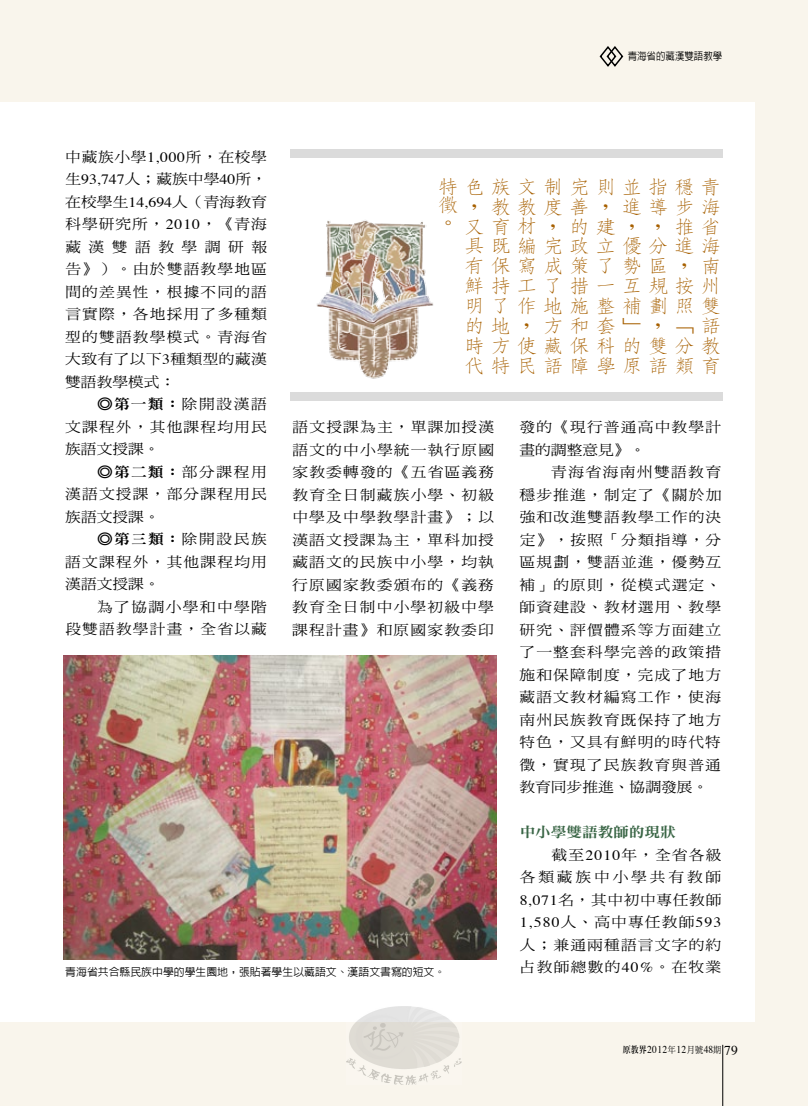
<style>
.page{position:relative;width:808px;height:1106px;background:#f9f5ec}
.page>*{position:absolute;margin:0;border:0;box-sizing:border-box;transform-origin:0 0}
.t1{font:300 18.9px/20px "AR Fang Song B5 HK";color:#a76000;scale:1.11 1}
.t2{font:14.1px/22.5px "DF Ming Std W5";letter-spacing:.075em;color:#000;text-align:justify;scale:1.11 1}
.t3{font:14.1px "DF Ming Std W5";letter-spacing:.04em;color:#000;scale:1.11 1}
.t4{font:14.1px "DF Ming Std W9";letter-spacing:.075em;color:#000;scale:1.11 1}
.t5{font:14.1px "DF Ming Std W5";letter-spacing:.005em;color:#000;scale:1.11 1}
.t6{font:14.1px "Times";letter-spacing:.07em;color:#000;scale:1.11 1}
.t7{font:14.1px "DF Ming Std W5";letter-spacing:.025em;color:#000;scale:1.11 1}
.t8{font:14.1px "DF Ming Std W5";color:#000;scale:1.11 1}
.t9{font:14.1px "DF Ming Std W5";letter-spacing:.18em;color:#000;scale:1.11 1}
.t10{font:14.1px "DF Ming Std W9";letter-spacing:-.01em;color:#396545;scale:1.11 1}
.t11{font:14.1px "DF Ming Std W5";letter-spacing:.475em;color:#000;scale:1.11 1}
.t12{font:500 10.8px "AR Hei B5";color:#000}
.t13{font:10.5px "Times";letter-spacing:.05em;color:#000;scale:.9 1}
.t14{font:500 10.5px "AR Hei B5";color:#000;scale:.9 1}
.s1{font-family:"Times"}
.s2{font-family:"DF Ming Std W5"}
.s3{font-family:"AR Ming B5";font-weight:800;font-size:9px}
.s4{font-family:"DF Ming Std W5";font-size:9px}
.s5{font-size:13.5px}
</style>
<div class="page">
<div style="left:0;top:102px;width:755px;height:920px;background:#fff"></div>
<hr style="left:722px;top:1044px;width:1px;height:62px;background:#000">
<svg style="left:599px;top:46px;width:25px;height:21px"></svg>
<div style="left:291px;top:392px;width:432px;height:9px;background:#dbdbdb"></div>
<div style="left:291px;top:149px;width:432px;height:9px;background:#dbdbdb"></div>
<img style="left:64px;top:656px;width:432px;height:303px">
<img style="left:316px;top:220px;width:118px;height:159px">
<img style="left:347px;top:1006px;width:114px;height:78px">
<p class="t14" style="left:628px;top:51px;width:106px">青海省的藏漢雙語教學</p>
<p class="t3" style="left:65px;top:149px;width:183px">中藏族小學<span class="s1">1,000</span>所，在校學</p>
<p class="t2" style="left:65px;top:168px;width:183px">生<span class="s1">93,747</span>人；藏族中學<span class="s1">40</span>所，</p>
<p class="t5" style="left:65px;top:194px;width:183px">在校學生<span class="s1">14,694</span>人（青海教育</p>
<p class="t2" style="left:65px;top:213px;width:183px">科學研究所，<span class="s1">2010</span>，《青海</p>
<p class="t11" style="left:65px;top:239px;width:183px">藏漢雙語教學調研報</p>
<p class="t2" style="left:65px;top:258px;width:183px">告》）。由於雙語教學地區</p>
<p class="t2" style="left:65px;top:280px;width:183px">間的差異性，根據不同的語</p>
<p class="t2" style="left:65px;top:303px;width:183px">言實際，各地採用了多種類</p>
<p class="t2" style="left:65px;top:325px;width:183px">型的雙語教學模式。青海省</p>
<p class="t7" style="left:65px;top:352px;width:183px">大致有了以下<span class="s1">3</span>種類型的藏漢</p>
<p class="t2" style="left:65px;top:370px;width:101px">雙語教學模式：</p>
<p class="t4" style="left:97px;top:396px;width:155px">◎第一類：<span class="s2">除開設漢語</span></p>
<p class="t2" style="left:65px;top:415px;width:183px">文課程外，其他課程均用民</p>
<p class="t2" style="left:65px;top:438px;width:87px">族語文授課。</p>
<p class="t4" style="left:97px;top:464px;width:155px">◎第二類：<span class="s2">部分課程用</span></p>
<p class="t2" style="left:65px;top:483px;width:183px">漢語文授課，部分課程用民</p>
<p class="t2" style="left:65px;top:505px;width:87px">族語文授課。</p>
<p class="t4" style="left:97px;top:531px;width:155px">◎第三類：<span class="s2">除開設民族</span></p>
<p class="t2" style="left:65px;top:550px;width:183px">語文課程外，其他課程均用</p>
<p class="t2" style="left:65px;top:573px;width:87px">漢語文授課。</p>
<p class="t2" style="left:97px;top:595px;width:155px">為了協調小學和中學階</p>
<p class="t2" style="left:65px;top:618px;width:183px">段雙語教學計畫，全省以藏</p>
<p class="t1" style="left:569px;top:166px;width:41px;line-height:39.9px">完則的</p>
<p class="t1" style="left:622px;top:176px;width:89px">並指穩青進導步海</p>
<p class="t1" style="left:438px;top:177px;width:112px;line-height:18.5px">特色族文制徵，<br>。</p>
<p class="t1" style="left:490px;top:196px;width:107px">教教度善，</p>
<p class="t1" style="left:464px;top:216px;width:231px">又育材，<br>具既編完政立優分進海有保寫成策了<br>鮮持工了<br>明<br>的<br>時方使藏保科的<br>代特民語障學原</p>
<p class="t1" style="left:674px;top:216px;width:41px">推省</p>
<p class="t1" style="left:595px;top:216px;width:36px">建，</p>
<p class="t1" style="left:648px;top:216px;width:12px">，</p>
<p class="t1" style="left:622px;top:256px;width:60px">勢區，</p>
<p class="t1" style="left:700px;top:246px;width:19px;line-height:39.9px">南雙</p>
<p class="t1" style="left:569px;top:276px;width:135px">措一互規按州</p>
<p class="t1" style="left:517px;top:296px;width:159px;text-align:center">作地施整補劃照方和套」，</p>
<p class="t1" style="left:490px;top:296px;width:36px">了地，</p>
<p class="t1" style="left:674px;top:316px;width:42px">「語</p>
<p class="t1" style="left:648px;top:336px;width:66px">雙分教語類育</p>
<p class="t2" style="left:292px;top:415px;width:183px">語文授課為主，單課加授漢語文的中小學統一執行原國家教委轉發的《五省區義務教育全日制藏族小學、初級中學及中學教學計畫》；以漢語文授課為主，單科加授藏語文的民族中小學，均執行原國家教委頒布的《義務教育全日制中小學初級中學課程計畫》和原國家教委印</p>
<p class="t2" style="left:519px;top:415px;width:183px">發的《現行普通高中教學計</p>
<p class="t2" style="left:519px;top:438px;width:115px">畫的調整意見》。</p>
<p class="t2" style="left:551px;top:460px;width:155px">青海省海南州雙語教育</p>
<p class="t2" style="left:519px;top:483px;width:183px">穩步推進，制定了《關於加</p>
<p class="t2" style="left:520px;top:505px;width:183px">強和改進雙語教學工作的決</p>
<p class="t2" style="left:520px;top:528px;width:183px">定》，按照「分類指導，分</p>
<p class="t2" style="left:520px;top:550px;width:183px">區規劃，雙語並進，優勢互</p>
<p class="t2" style="left:520px;top:573px;width:183px">補」的原則，從模式選定、</p>
<p class="t2" style="left:520px;top:595px;width:183px">師資建設、教材選用、教學</p>
<p class="t2" style="left:519px;top:618px;width:183px">研究、評價體系等方面建立</p>
<p class="t2" style="left:519px;top:640px;width:183px">了一整套科學完善的政策措</p>
<p class="t2" style="left:519px;top:663px;width:183px">施和保障制度，完成了地方</p>
<p class="t2" style="left:519px;top:685px;width:183px">藏語文教材編寫工作，使海</p>
<p class="t2" style="left:519px;top:708px;width:183px">南州民族教育既保持了地方</p>
<p class="t2" style="left:519px;top:730px;width:183px">特色，又具有鮮明的時代特</p>
<p class="t2" style="left:519px;top:753px;width:183px">徵，實現了民族教育與普通</p>
<p class="t8" style="left:519px;top:779px;width:172px">教育同步推進、協調發展。</p>
<p class="t10" style="left:520px;top:824px;width:142px">中小學雙語教師的現狀</p>
<p class="t2" style="left:552px;top:843px;width:154px">截至<span class="s1">2010</span>年，全省各級</p>
<p class="t9" style="left:520px;top:869px;width:183px">各類藏族中小學共有教師</p>
<p class="t3" style="left:520px;top:892px;width:183px"><span class="s1">8,071</span>名，其中初中專任教師</p>
<p class="t6" style="left:520px;top:913px;width:183px">1,580<span class="s2">人、高中專任教師</span>593</p>
<p class="t2" style="left:520px;top:933px;width:183px">人；兼通兩種語言文字的約</p>
<p class="t12" style="left:65px;top:966px;width:382px">青海省共合縣民族中學的學生園地，張貼著學生以藏語文、漢語文書寫的短文。</p>
<p class="t2" style="left:520px;top:955px;width:183px">占教師總數的<span class="s1">40%</span>。在牧業</p>
<p class="t13" style="left:623px;top:1042px;width:129px"><span class="s3">原教界</span>2012<span class="s4">年</span>12<span class="s4">月號</span>48<span class="s4">期</span> <span class="s5">79</span></p>
</div>
